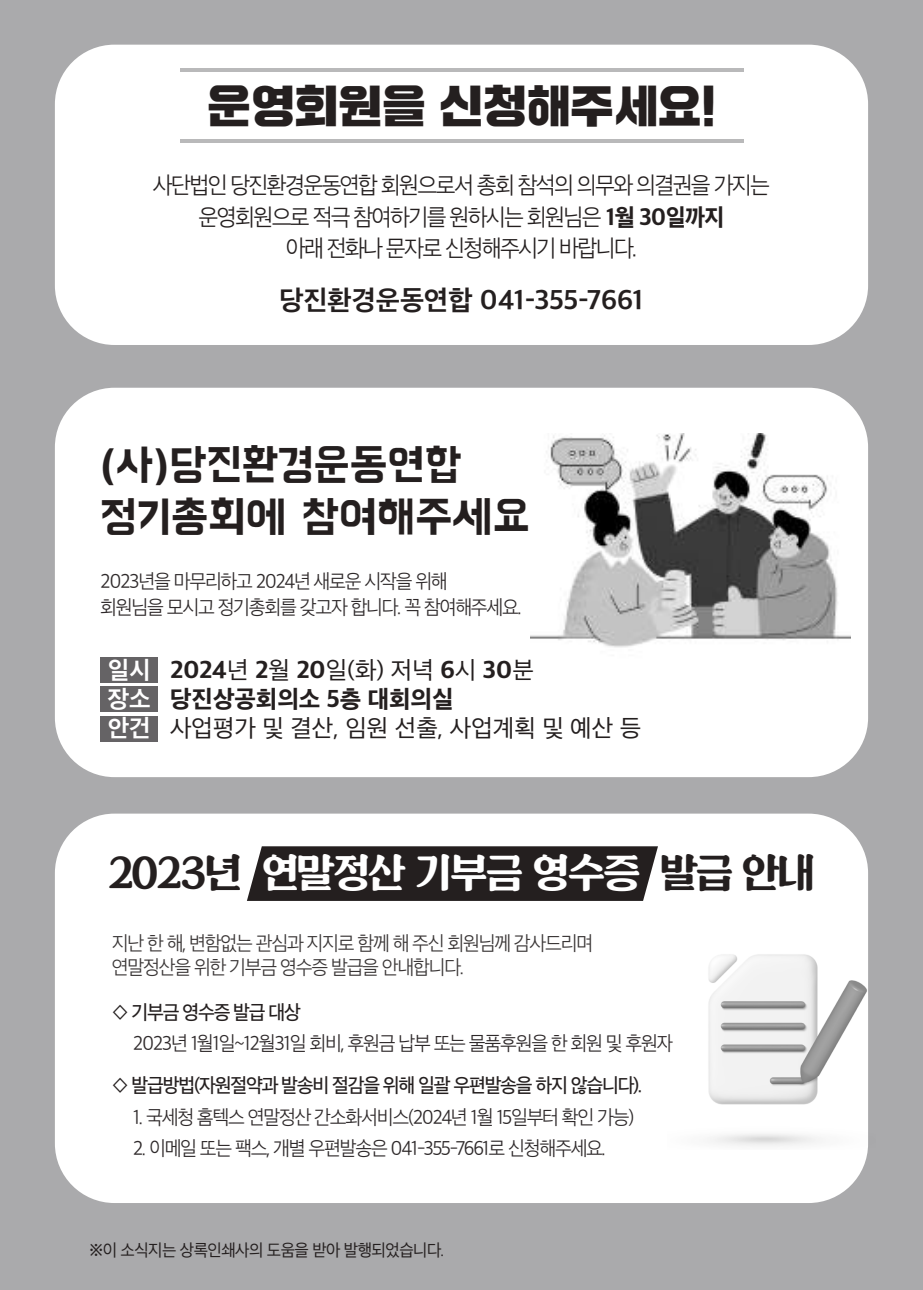
<style>
.page{position:relative;width:923px;height:1290px;background:#aaaaac}
.page>*{position:absolute;margin:0;border:0;box-sizing:border-box;transform-origin:0 0}
.t1{font:43.75px/52.5px "BMHANNA Pro OTF";color:#241f1f}
.t2{font:43.75px "SD Gd Gothic";color:#241f1f}
.t3{font:39.02px "SD Kwangya";letter-spacing:-.04em;color:#fff;scale:.95 1}
.t4{font:26.25px "SD Gothic Neoa g Bd";color:#241f1f}
.t5{font:23.28px/29.1px "SD Gothic Neoa h Ex Bd";color:#241f1f}
.t6{font:23.28px "SD Gothic Neoa d Rg";color:#241f1f}
.t7{font:22.75px/31.5px "SD Gothic Neoa c Lt";letter-spacing:-.075em;color:#241f1f;text-align:center;scale:.95 1}
.t8{font:19.25px/26.2px "SD Gothic Neoa c Lt";letter-spacing:-.065em;color:#2e292a;scale:.95 1}
.t9{font:19.25px/24.5px "SD Gothic Neoa c Lt";letter-spacing:-.065em;color:#393535;scale:.95 1}
.t10{font:19.25px "SD Gothic Neoa e Md";letter-spacing:-.065em;color:#241f1f;scale:.95 1}
.t11{font:16.45px "SD Gothic Neoa Uni d Rg";letter-spacing:-.03em;color:#241f1f;scale:.95 1}
.s1{font-family:"SD Gothic Neoa h Ex Bd"}
.s2{font-family:"SD Gothic Neoa g Bd";color:#fff}
.s3{font-family:"SD Gothic Neoa d Rg"}
.s4{color:#241f1f}
</style>
<div class="page">
<div style="left:55px;top:45px;width:813px;height:300px;background:#fff;border-radius:60px"></div>
<div style="left:55px;top:388px;width:813px;height:389px;background:#fff;border-radius:60px"></div>
<div style="left:55px;top:813px;width:813px;height:390px;background:#fff;border-radius:60px"></div>
<img style="left:546px;top:433px;width:305px;height:215px">
<div style="left:64px;top:534px;width:489px;height:122px;background:#fff"></div>
<div style="left:100px;top:657px;width:58px;height:25px;background:#656365"></div>
<div style="left:100px;top:686px;width:58px;height:26px;background:#656365"></div>
<div style="left:100px;top:716px;width:58px;height:25px;background:#656365"></div>
<svg style="left:247px;top:846px;width:411px;height:55px"></svg>
<img style="left:708px;top:954px;width:160px;height:196px">
<hr style="left:180px;top:139px;width:563px;height:4px;background:#b9b9ba">
<hr style="left:180px;top:68px;width:563px;height:4px;background:#b9b9ba">
<h1 class="t2" style="left:207px;top:84px;width:510px">운영회원을 신청해주세요!</h1>
<p class="t7" style="left:153px;top:170px;width:651px">사단법인 당진환경운동연합 회원으로서 총회 참석의 의무와 의결권을 가지는 운영회원으로 적극 참여하기를 원하시는 회원님은 <span class="s1">1월 30일까지<br></span>아래 전화나 문자로 신청해주시기 바랍니다.</p>
<h3 class="t4" style="left:279px;top:286px;width:366px">당진환경운동연합 041-355-7661</h3>
<h1 class="t1" style="left:100px;top:436px;width:431px">(사)당진환경운동연합 정기총회에 참여해주세요</h1>
<p class="t8" style="left:100px;top:568px;width:445px">2023년을 마무리하고 2024년 새로운 시작을 위해<br>회원님을 모시고 정기총회를 갖고자 합니다. 꼭 참여해주세요.</p>
<p class="t5" style="left:108px;top:655px;width:428px"><span class="s2">일시</span> 2024<span class="s3">년</span> 2<span class="s3">월</span> 20<span class="s3">일(화) 저녁</span> 6<span class="s3">시</span> 30<span class="s3">분 </span><span class="s2">장소</span> 당진상공회의소 5층 대회의실</p>
<p class="t6" style="left:108px;top:716px;width:535px"><span class="s2">안건</span> 사업평가 및 결산, 임원 선출, 사업계획 및 예산 등</p>
<h2 class="t3" style="left:108px;top:853px;width:746px"><span class="s4">2023년</span> 연말정산 기부금 영수증 <span class="s4">발급 안내</span></h2>
<p class="t9" style="left:112px;top:930px;width:508px">지난 한 해, 변함없는 관심과 지지로 함께 해 주신 회원님께 감사드리며 연말정산을 위한 기부금 영수증 발급을 안내합니다.</p>
<p class="t10" style="left:112px;top:1002px;width:200px">◇ 기부금 영수증 발급 대상</p>
<p class="t8" style="left:133px;top:1030px;width:570px">2023년 1월1일~12월31일 회비, 후원금 납부 또는 물품후원을 한 회원 및 후원자</p>
<p class="t10" style="left:112px;top:1076px;width:560px">◇ 발급방법(자원절약과 발송비 절감을 위해 일괄 우편발송을 하지 않습니다).</p>
<p class="t8" style="left:133px;top:1104px;width:529px">1. 국세청 홈텍스 연말정산 간소화서비스(2024년 1월 15일부터 확인 가능)</p>
<p class="t8" style="left:133px;top:1135px;width:499px">2. 이메일 또는 팩스, 개별 우편발송은 041-355-7661로 신청해주세요.</p>
<p class="t11" style="left:89px;top:1242px;width:376px">※이 소식지는 상록인쇄사의 도움을 받아 발행되었습니다.</p>
</div>
